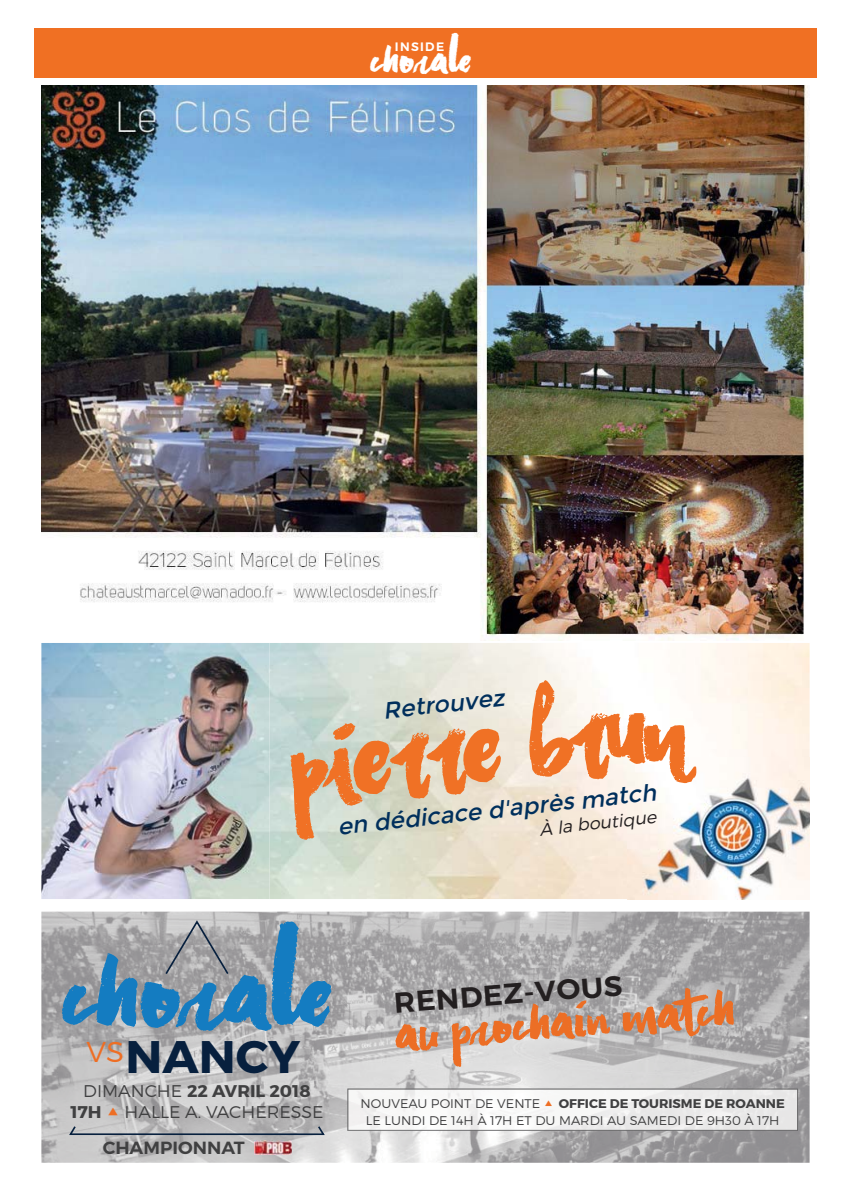
<style>
.page{position:relative;width:851px;height:1191px;background:#fff}
.page>*{position:absolute;margin:0;border:0;box-sizing:border-box;transform-origin:0 0}
.t1{font:116.6px "Asphalts Brush";color:#f07125}
.t2{font:108px "Asphalts Brush";color:#147cc1}
.t3{font:53.4px "Asphalts Brush";color:#ec6e25}
.t4{font:700 45.6px "Montserrat";color:#07203e}
.t5{font:40.8px "Asphalts Brush";letter-spacing:.01em;color:#fff}
.t6{font:600 28.6px "Montserrat";color:#231f20}
.t7{font:italic 23.4px "Montserrat";color:#002f5c}
.t8{font:600 17.6px "Montserrat";color:#404041}
.t9{font:italic 300 17.4px "Montserrat";color:#231f20}
.t10{font:700 17px/20.4px "Montserrat";color:#404041}
.t11{font:300 17px "Montserrat";color:#404041}
.t12{font:300 12.6px "Montserrat";color:#404041}
.t13{font:700 12.6px "Montserrat";color:#404041}
.t14{font:600 12.2px "Montserrat";letter-spacing:.11em;color:#fff}
.s1{font-weight:300}
</style>
<div class="page">
<div style="left:34px;top:28px;width:782px;height:50px;background:#f07023"></div>
<img style="left:41px;top:85px;width:768px;height:556px">
<img style="left:627px;top:758px;width:182px;height:141px">
<img style="left:41px;top:643px;width:228px;height:256px">
<img style="left:41px;top:911px;width:768px;height:251px">
<img style="left:347px;top:1088px;width:451px;height:42px">
<img style="left:348px;top:1089px;width:449px;height:41px">
<svg style="left:68px;top:1124px;width:258px;height:11px;background:#a2a5aa"></svg>
<svg style="left:164px;top:918px;width:66px;height:57px;background:#a6a6a9"></svg>
<img style="left:254px;top:1140px;width:37px;height:14px">
<svg style="left:545px;top:1100px;width:7px;height:5px"></svg>
<svg style="left:108px;top:1107px;width:10px;height:8px"></svg>
<h3 class="t5" style="left:370px;top:31px;width:102px">chorale</h3>
<p class="t14" style="left:395px;top:39px;width:51px">INSIDE</p>
<h1 class="t1" style="left:281px;top:684px;width:399px;rotate:-6deg">PIERRE BRUN</h1>
<h3 class="t7" style="left:381px;top:696px;width:123px;rotate:-6deg">Retrouvez</h3>
<h3 class="t7" style="left:336px;top:811px;width:322px;rotate:-6deg">en dédicace d'après match</h3>
<h3 class="t9" style="left:538px;top:822px;width:119px;rotate:-6deg">À la boutique</h3>
<h2 class="t2" style="left:62px;top:916px;width:271px">chorale</h2>
<h3 class="t4" style="left:87px;top:1038px;width:215px"><sup>VS</sup>NANCY</h3>
<h3 class="t10" style="left:70px;top:1082px;width:242px;text-indent:13px"><span class="s1">DIMANCHE</span> 22 AVRIL 2018<br>17H</h3>
<h3 class="t11" style="left:124px;top:1104px;width:200px">HALLE A. VACHERESSE</h3>
<h3 class="t8" style="left:103px;top:1137px;width:143px">CHAMPIONNAT</h3>
<h3 class="t6" style="left:393px;top:985px;width:230px;rotate:-4deg">RENDEZ-VOUS</h3>
<h3 class="t3" style="left:392px;top:995px;width:342px;rotate:-4deg">au prochain match</h3>
<p class="t12" style="left:360px;top:1098px;width:181px">NOUVEAU POINT DE VENTE</p>
<p class="t13" style="left:558px;top:1098px;width:227px">OFFICE DE TOURISME DE ROANNE</p>
<p class="t12" style="left:366px;top:1114px;width:415px">LE LUNDI DE 14H À 17H ET DU MARDI AU SAMEDI DE 9H30 À 17H</p>
</div>
